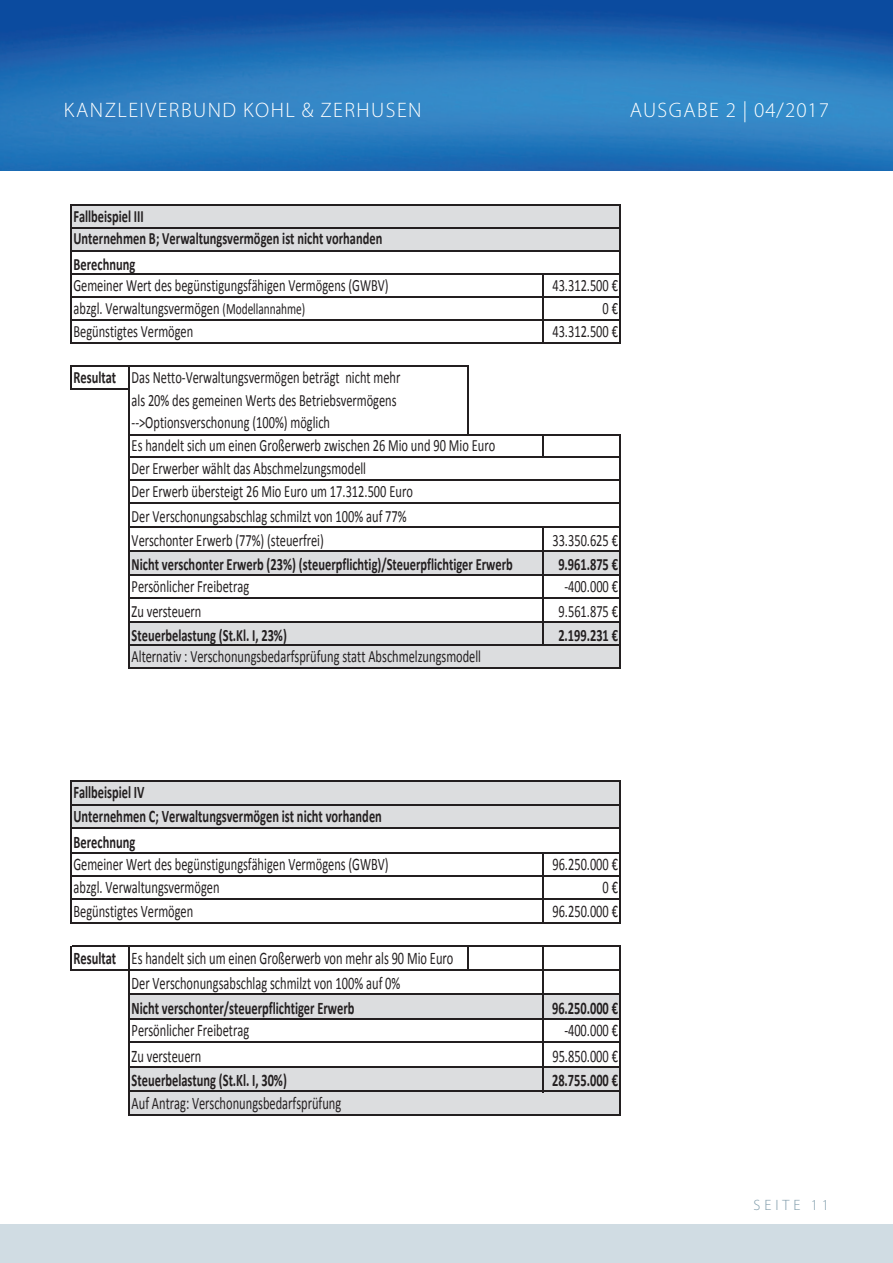
<style>
.page{position:relative;width:893px;height:1263px;background:#fff}
.page>*{position:absolute;margin:0;border:0;box-sizing:border-box;transform-origin:0 0}
.t1{font:300 21px "Myriad Pro";letter-spacing:.07em;color:#fff}
.t2{font:17.7px/23.4px "Calibri";color:#231f20;text-align:right;scale:.7 1}
.t3{font:700 17.7px/23.4px "Calibri";color:#231f20;scale:.7 1}
.t4{font:17.25px/22.8px "Calibri";color:#231f20;scale:.72 1}
.t5{font:700 17.25px/22.8px "Calibri";color:#231f20;scale:.72 1}
.t6{font:300 15px "Myriad Pro";letter-spacing:.26em;color:#7d9aa9}
.s1{font-weight:700}
.s2{font-size:15.75px}
</style>
<div class="page">
<img style="left:0;top:0;width:893px;height:170px">
<div style="left:0;top:1225px;width:893px;height:38px;background:#d0dce3"></div>
<div style="left:71px;top:206px;width:549px;height:45px;background:#dcdddf"></div>
<div style="left:129px;top:551px;width:491px;height:24px;background:#dcdddf"></div>
<div style="left:129px;top:621px;width:491px;height:24px;background:#dcdddf"></div>
<div style="left:129px;top:645px;width:491px;height:23px;background:#dcdddf"></div>
<hr style="left:71px;top:204px;width:1px;height:140px;background:#231f20">
<hr style="left:542px;top:275px;width:1px;height:69px;background:#231f20">
<hr style="left:620px;top:206px;width:1px;height:138px;background:#231f20">
<svg style="left:542px;top:435px;width:1px;height:22px"></svg>
<svg style="left:71px;top:365px;width:1px;height:24px"></svg>
<hr style="left:620px;top:435px;width:1px;height:234px;background:#231f20">
<hr style="left:542px;top:528px;width:1px;height:118px;background:#231f20">
<hr style="left:129px;top:367px;width:1px;height:302px;background:#231f20">
<hr style="left:468px;top:367px;width:1px;height:68px;background:#231f20">
<hr style="left:72px;top:204px;width:549px;height:2px;background:#231f20">
<hr style="left:72px;top:227px;width:549px;height:1px;background:#231f20">
<hr style="left:72px;top:250px;width:549px;height:1px;background:#231f20">
<hr style="left:72px;top:274px;width:549px;height:1px;background:#231f20">
<hr style="left:72px;top:297px;width:549px;height:1px;background:#231f20">
<hr style="left:72px;top:319px;width:549px;height:2px;background:#231f20">
<hr style="left:72px;top:342px;width:549px;height:2px;background:#231f20">
<hr style="left:72px;top:365px;width:397px;height:2px;background:#231f20">
<hr style="left:72px;top:388px;width:58px;height:1px;background:#231f20">
<hr style="left:130px;top:434px;width:491px;height:1px;background:#231f20">
<hr style="left:130px;top:457px;width:491px;height:1px;background:#231f20">
<hr style="left:130px;top:479px;width:491px;height:2px;background:#231f20">
<hr style="left:130px;top:502px;width:491px;height:2px;background:#231f20">
<hr style="left:130px;top:526px;width:491px;height:2px;background:#231f20">
<hr style="left:130px;top:550px;width:491px;height:2px;background:#231f20">
<hr style="left:130px;top:574px;width:491px;height:1px;background:#231f20">
<hr style="left:130px;top:597px;width:491px;height:1px;background:#231f20">
<hr style="left:130px;top:621px;width:491px;height:1px;background:#231f20">
<hr style="left:130px;top:645px;width:491px;height:1px;background:#231f20">
<hr style="left:130px;top:668px;width:491px;height:1px;background:#231f20">
<div style="left:71px;top:782px;width:549px;height:46px;background:#dcdddf"></div>
<div style="left:129px;top:994px;width:491px;height:25px;background:#dcdddf"></div>
<div style="left:129px;top:1067px;width:491px;height:24px;background:#dcdddf"></div>
<div style="left:129px;top:1091px;width:491px;height:24px;background:#dcdddf"></div>
<hr style="left:71px;top:780px;width:1px;height:144px;background:#231f20">
<hr style="left:542px;top:853px;width:1px;height:71px;background:#231f20">
<hr style="left:620px;top:782px;width:1px;height:142px;background:#231f20">
<svg style="left:71px;top:946px;width:1px;height:24px"></svg>
<hr style="left:620px;top:947px;width:1px;height:168px;background:#231f20">
<hr style="left:542px;top:947px;width:1px;height:145px;background:#231f20">
<hr style="left:129px;top:947px;width:1px;height:168px;background:#231f20">
<svg style="left:468px;top:947px;width:1px;height:22px"></svg>
<hr style="left:72px;top:780px;width:549px;height:2px;background:#231f20">
<hr style="left:72px;top:804px;width:549px;height:1px;background:#231f20">
<hr style="left:72px;top:827px;width:549px;height:2px;background:#231f20">
<hr style="left:72px;top:852px;width:549px;height:1px;background:#231f20">
<hr style="left:72px;top:875px;width:549px;height:2px;background:#231f20">
<hr style="left:72px;top:899px;width:549px;height:1px;background:#231f20">
<hr style="left:72px;top:922px;width:549px;height:2px;background:#231f20">
<hr style="left:72px;top:945px;width:549px;height:2px;background:#231f20">
<hr style="left:72px;top:969px;width:549px;height:1px;background:#231f20">
<hr style="left:130px;top:993px;width:491px;height:2px;background:#231f20">
<hr style="left:130px;top:1018px;width:491px;height:1px;background:#231f20">
<hr style="left:130px;top:1041px;width:491px;height:2px;background:#231f20">
<hr style="left:130px;top:1066px;width:491px;height:1px;background:#231f20">
<hr style="left:130px;top:1090px;width:491px;height:2px;background:#231f20">
<hr style="left:130px;top:1114px;width:491px;height:1px;background:#231f20">
<p class="t1" style="left:64px;top:98px;width:359px">KANZLEIVERBUND KOHL &amp; ZERHUSEN</p>
<p class="t1" style="left:630px;top:98px;width:201px">AUSGABE 2 | 04/2017</p>
<p class="t5" style="left:73px;top:204px;width:431px">Fallbeispiel III<br>Unternehmen B; Verwaltungsvermögen ist nicht vorhanden</p>
<p class="t5" style="left:73px;top:252px;width:88px">Berechnung</p>
<p class="t4" style="left:73px;top:274px;width:439px">Gemeiner Wert des begünstigungsfähigen Vermögens (GWBV)</p>
<p class="t4" style="left:552px;top:274px;width:93px;text-align:right">43.312.500 €<br>0 €</p>
<p class="t4" style="left:73px;top:320px;width:168px">Begünstigtes Vermögen</p>
<p class="t4" style="left:552px;top:320px;width:93px">43.312.500 €</p>
<p class="t4" style="left:132px;top:366px;width:507px;text-indent:-58px"><span class="s1">Resultat</span> Das Netto-Verwaltungsvermögen beträgt nicht mehr<br>als 20% des gemeinen Werts des Betriebsvermögens --&gt;Optionsverschonung (100%) möglich<br>Es handelt sich um einen Großerwerb zwischen 26 Mio und 90 Mio Euro Der Erwerber wählt das Abschmelzungsmodell<br>Der Erwerb übersteigt 26 Mio Euro um 17.312.500 Euro</p>
<p class="t4" style="left:132px;top:504px;width:383px;line-height:23.9px">Der Verschonungsabschlag schmilzt von 100% auf 77%<br>Verschonter Erwerb (77%) (steuerfrei)</p>
<p class="t4" style="left:73px;top:297px;width:324px">abzgl. Verwaltungsvermögen <span class="s2">(Modellannahme)</span></p>
<p class="t4" style="left:552px;top:529px;width:93px">33.350.625 €</p>
<p class="t5" style="left:132px;top:553px;width:531px">Nicht verschonter Erwerb (23%) (steuerpflichtig)/Steuerpflichtiger Erwerb</p>
<p class="t5" style="left:558px;top:553px;width:84px">9.961.875 €</p>
<p class="t4" style="left:132px;top:574px;width:165px">Persönlicher Freibetrag</p>
<p class="t4" style="left:564px;top:574px;width:76px">-400.000 €</p>
<p class="t4" style="left:132px;top:599px;width:99px">Zu versteuern</p>
<p class="t4" style="left:559px;top:599px;width:84px">9.561.875 €</p>
<p class="t5" style="left:132px;top:623px;width:217px">Steuerbelastung (St.Kl. I, 23%)</p>
<p class="t5" style="left:558px;top:623px;width:84px">2.199.231 €</p>
<p class="t4" style="left:132px;top:645px;width:487px">Alternativ : Verschonungsbedarfsprüfung statt Abschmelzungsmodell</p>
<p class="t3" style="left:73px;top:781px;width:442px">Fallbeispiel IV<br>Unternehmen C; Verwaltungsvermögen ist nicht vorhanden</p>
<p class="t3" style="left:73px;top:830px;width:90px">Berechnung</p>
<p class="t2" style="left:73px;top:852px;width:452px">Gemeiner Wert des begünstigungsfähigen Vermögens (GWBV)</p>
<p class="t2" style="left:552px;top:852px;width:95px">96.250.000 €<br>0 €</p>
<p class="t2" style="left:73px;top:899px;width:173px">Begünstigtes Vermögen</p>
<p class="t2" style="left:552px;top:899px;width:95px">96.250.000 €</p>
<p class="t2" style="left:73px;top:945px;width:544px;line-height:25.8px;text-align:center"><span class="s1">Resultat</span> Es handelt sich um einen Großerwerb von mehr als 90 Mio Euro<br>Der Verschonungsabschlag schmilzt von 100% auf 0%</p>
<p class="t3" style="left:132px;top:996px;width:320px">Nicht verschonter/steuerpflichtiger Erwerb</p>
<p class="t3" style="left:552px;top:996px;width:96px">96.250.000 €</p>
<p class="t2" style="left:132px;top:1018px;width:169px">Persönlicher Freibetrag</p>
<p class="t2" style="left:564px;top:1018px;width:78px">-400.000 €</p>
<p class="t2" style="left:132px;top:1044px;width:101px">Zu versteuern</p>
<p class="t2" style="left:552px;top:1044px;width:95px">95.850.000 €</p>
<p class="t3" style="left:132px;top:1069px;width:223px">Steuerbelastung (St.Kl. I, 30%)</p>
<p class="t3" style="left:552px;top:1069px;width:96px">28.755.000 €</p>
<p class="t2" style="left:132px;top:1091px;width:301px">Auf Antrag: Verschonungsbedarfsprüfung</p>
<p class="t2" style="left:73px;top:876px;width:210px">abzgl. Verwaltungsvermögen</p>
<p class="t6" style="left:754px;top:1197px;width:77px">SEITE 11</p>
</div>
